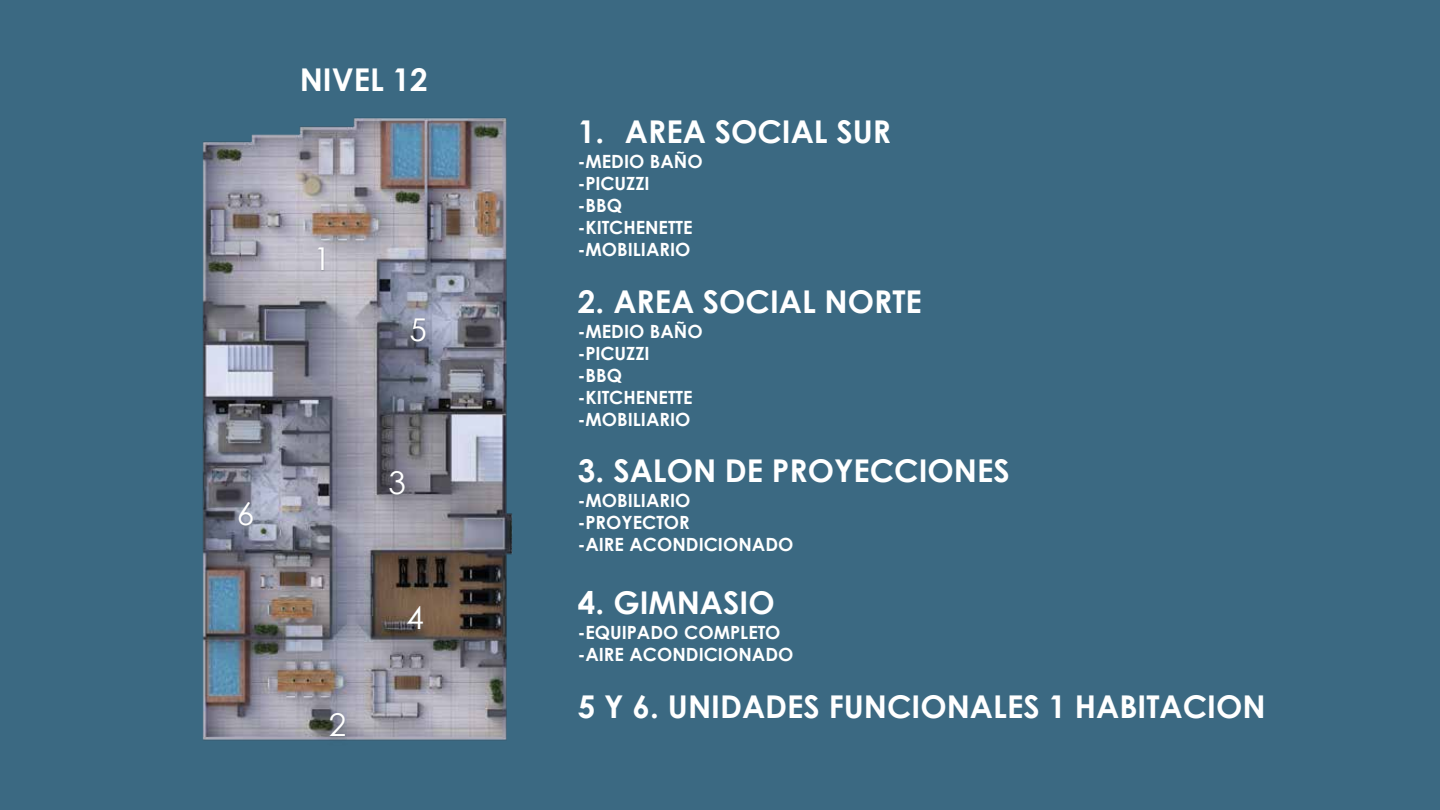
<style>
.page{position:relative;width:1440px;height:810px;background:#3b6982}
.page>*{position:absolute;margin:0;border:0;box-sizing:border-box;transform-origin:0 0}
.t1{font:700 31.35px "Century Gothic";color:#fff}
.t2{font:31.35px "Century Gothic";color:#fff}
.t3{font:700 18.15px/22px "Century Gothic";color:#fff}
</style>
<div class="page">
<img style="left:202px;top:118px;width:310px;height:623px">
<img style="left:389px;top:300px;width:59px;height:70px">
<img style="left:368px;top:453px;width:59px;height:70px">
<img style="left:308px;top:695px;width:59px;height:46px">
<img style="left:292px;top:229px;width:60px;height:70px">
<img style="left:385px;top:588px;width:60px;height:70px">
<img style="left:216px;top:484px;width:59px;height:70px">
<h1 class="t1" style="left:300px;top:56px;width:130px">NIVEL 12</h1>
<h1 class="t2" style="left:237px;top:492px;width:19px">6</h1>
<h1 class="t2" style="left:314px;top:236px;width:19px">1</h1>
<h1 class="t2" style="left:410px;top:308px;width:19px">5</h1>
<h1 class="t2" style="left:329px;top:703px;width:19px">2</h1>
<h1 class="t2" style="left:388px;top:461px;width:19px">3</h1>
<h1 class="t2" style="left:407px;top:596px;width:19px">4</h1>
<h1 class="t1" style="left:578px;top:108px;width:315px">1. AREA SOCIAL SUR</h1>
<p class="t3" style="left:578px;top:150px;width:126px">-MEDIO BAÑO -PICUZZI<br>-BBQ -KITCHENETTE -MOBILIARIO</p>
<h1 class="t1" style="left:578px;top:278px;width:346px">2. AREA SOCIAL NORTE</h1>
<p class="t3" style="left:578px;top:319px;width:126px">-MEDIO BAÑO -PICUZZI<br>-BBQ -KITCHENETTE -MOBILIARIO</p>
<h1 class="t1" style="left:578px;top:447px;width:433px">3. SALON DE PROYECCIONES</h1>
<p class="t3" style="left:578px;top:489px;width:217px">-MOBILIARIO -PROYECTOR<br>-AIRE ACONDICIONADO</p>
<h1 class="t1" style="left:578px;top:579px;width:198px">4. GIMNASIO</h1>
<p class="t3" style="left:578px;top:621px;width:217px">-EQUIPADO COMPLETO -AIRE ACONDICIONADO</p>
<h1 class="t1" style="left:578px;top:683px;width:689px">5 Y 6. UNIDADES FUNCIONALES 1 HABITACION</h1>
</div>
